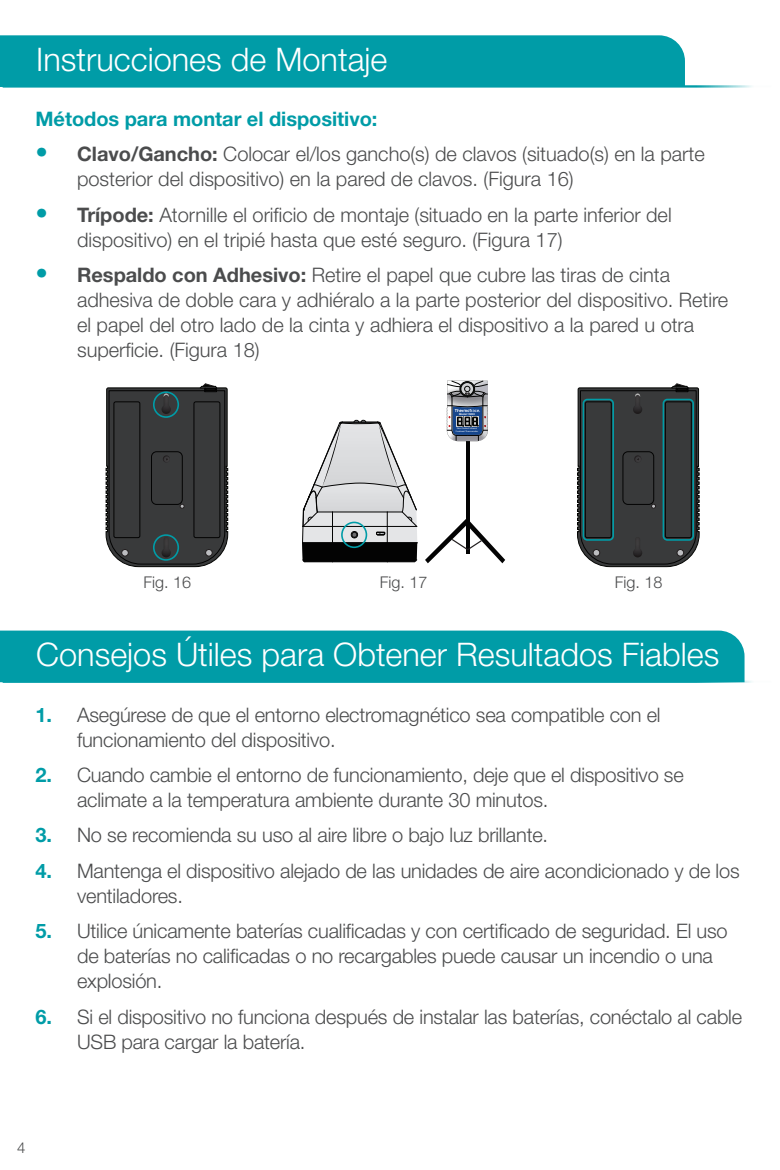
<style>
.page{position:relative;width:780px;height:1170px;background:#fff}
.page>*{position:absolute;margin:0;border:0;box-sizing:border-box;transform-origin:0 0}
.t1{font:300 32.5px "Helvetica Neue LT Std";color:#fff}
.t2{font:300 20px/25px "Helvetica Neue LT Std";letter-spacing:-.01em;color:#4b4c4d}
.t3{font:700 20px "Helvetica Neue LT Std";color:#009ca7}
.t4{font:300 16.25px "Helvetica Neue LT Std";color:#4b4c4d}
.t5{font:300 15px "Helvetica Neue LT Std";color:#4b4c4d}
.t6{font:700 2.5px "Helvetica Neue LT Std";color:#fff}
.s1{font-size:25px;color:#009ca7}
.s2{font-weight:700}
.s3{font-weight:700;color:#009ca7}
</style>
<div class="page">
<div style="left:0;top:35px;width:685px;height:52px;background:#009ca7"></div>
<hr style="left:3px;top:85px;width:768px;height:3px;background:#009ca7">
<div style="left:0;top:630px;width:744px;height:52px;background:#009ca7"></div>
<hr style="left:3px;top:680px;width:768px;height:2px;background:#009ca7">
<svg style="left:105px;top:467px;width:124px;height:101px"></svg>
<svg style="left:106px;top:383px;width:122px;height:184px;background:#3d3e3f"></svg>
<div style="left:153px;top:391px;width:26px;height:27px;border:2px solid #009ca7;border-radius:50%"></div>
<div style="left:153px;top:534px;width:26px;height:26px;border:2px solid #009ca7;border-radius:50%"></div>
<svg style="left:577px;top:383px;width:122px;height:184px;background:#3d3e3f"></svg>
<div style="left:662px;top:398px;width:32px;height:142px;border:2px solid #009ca7;border-radius:4px"></div>
<div style="left:582px;top:398px;width:32px;height:142px;border:2px solid #009ca7;border-radius:4px"></div>
<svg style="left:302px;top:419px;width:115px;height:143px"></svg>
<hr style="left:466px;top:440px;width:3px;height:113px;background:#030303">
<svg style="left:425px;top:519px;width:80px;height:44px"></svg>
<svg style="left:447px;top:381px;width:41px;height:60px;background:#757f8f"></svg>
<div style="left:341px;top:521px;width:26px;height:27px;border:2px solid #009ca7;border-radius:50%"></div>
<h1 class="t1" style="left:36px;top:39px;width:352px">Instrucciones de Montaje</h1>
<p class="t3" style="left:35px;top:106px;width:343px">Métodos para montar el dispositivo:</p>
<p class="t2" style="left:77px;top:141px;width:629px;text-indent:-42px"><span class="s1">•</span> <span class="s2">Clavo/Gancho:</span> Colocar el/los gancho(s) de clavos (situado(s) en la parte posterior del dispositivo) en la pared de clavos. (Figura 16)</p>
<p class="t2" style="left:77px;top:202px;width:596px;text-indent:-42px"><span class="s1">•</span> <span class="s2">Trípode:</span> Atornille el orificio de montaje (situado en la parte inferior del dispositivo) en el tripié hasta que esté seguro. (Figura 17)</p>
<p class="t2" style="left:77px;top:262px;width:652px;text-indent:-42px"><span class="s1">•</span> <span class="s2">Respaldo con Adhesivo:</span> Retire el papel que cubre las tiras de cinta adhesiva de doble cara y adhiéralo a la parte posterior del dispositivo. Retire el papel del otro lado de la cinta y adhiera el dispositivo a la pared u otra superficie. (Figura 18)</p>
<p class="t6" style="left:459px;top:412px;width:17px">Model 15050</p>
<p class="t4" style="left:143px;top:572px;width:49px">Fig. 16</p>
<p class="t4" style="left:380px;top:572px;width:49px">Fig. 17</p>
<p class="t4" style="left:614px;top:572px;width:49px">Fig. 18</p>
<h1 class="t1" style="left:36px;top:634px;width:684px">Consejos Útiles para Obtener Resultados Fiables</h1>
<p class="t2" style="left:77px;top:701px;width:585px;text-indent:-42px"><span class="s3">1.</span> Asegúrese de que el entorno electromagnético sea compatible con el funcionamiento del dispositivo.</p>
<p class="t2" style="left:77px;top:761px;width:608px;text-indent:-42px"><span class="s3">2.</span> Cuando cambie el entorno de funcionamiento, deje que el dispositivo se aclimate a la temperatura ambiente durante 30 minutos.</p>
<p class="t2" style="left:35px;top:822px;width:514px"><span class="s3">3.</span> No se recomienda su uso al aire libre o bajo luz brillante.</p>
<p class="t2" style="left:77px;top:857px;width:664px;text-indent:-42px"><span class="s3">4.</span> Mantenga el dispositivo alejado de las unidades de aire acondicionado y de los ventiladores.</p>
<p class="t2" style="left:77px;top:918px;width:652px;text-indent:-42px"><span class="s3">5.</span> Utilice únicamente baterías cualificadas y con certificado de seguridad. El uso de baterías no calificadas o no recargables puede causar un incendio o una explosión.</p>
<p class="t2" style="left:77px;top:1003px;width:666px;text-indent:-42px"><span class="s3">6.</span> Si el dispositivo no funciona después de instalar las baterías, conéctalo al cable<br>USB para cargar la batería.</p>
<p class="t5" style="left:17px;top:1138px;width:10px">4</p>
</div>
